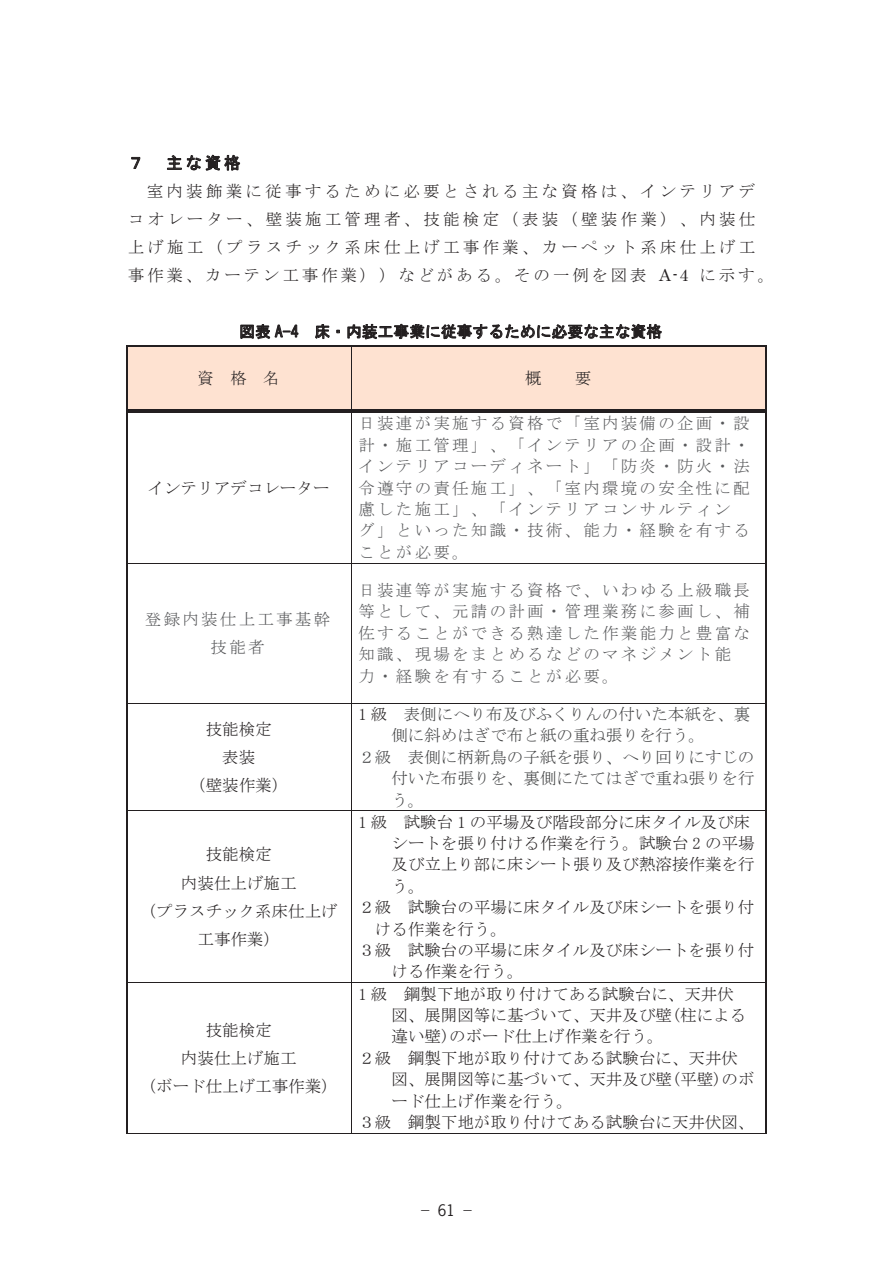
<style>
.page{position:relative;width:893px;height:1263px;background:#fff}
.page>*{position:absolute;margin:0;border:0;box-sizing:border-box;transform-origin:0 0}
.t1{font:16.5px/28px "MS Mincho";letter-spacing:.005em;color:#231f20;text-align:center}
.t2{font:16.5px/21.5px "MS Mincho";letter-spacing:.135em;color:#57585a}
.t3{font:16.5px/28px "MS Mincho";letter-spacing:.195em;color:#231f20}
.t4{font:16.5px "MS Mincho";color:#414243}
.t5{font:16.5px "MS Gothic";color:#231f20}
.t6{font:15.75px "MS Gothic";letter-spacing:.005em;color:#231f20}
.t7{font:15px "Ryumin Pr 5";color:#231f20}
.s1{font-family:"Century"}
.s2{color:#231f20}
.s3{font-family:"News Gothic"}
</style>
<div class="page">
<svg style="left:131px;top:157px;width:9px;height:12px"></svg>
<svg style="left:167px;top:155px;width:73px;height:16px"></svg>
<svg style="left:240px;top:324px;width:58px;height:15px"></svg>
<svg style="left:315px;top:324px;width:15px;height:15px"></svg>
<svg style="left:348px;top:324px;width:314px;height:15px"></svg>
<div style="left:127px;top:347px;width:224px;height:62px;background:#fee2d1"></div>
<div style="left:351px;top:347px;width:414px;height:62px;background:#fee2d1"></div>
<hr style="left:126px;top:346px;width:225px;height:1px;background:#231f20">
<hr style="left:351px;top:346px;width:414px;height:1px;background:#231f20">
<hr style="left:126px;top:347px;width:1px;height:62px;background:#231f20">
<hr style="left:351px;top:347px;width:1px;height:62px;background:#231f20">
<hr style="left:765px;top:347px;width:1px;height:62px;background:#231f20">
<hr style="left:127px;top:409px;width:224px;height:2px;background:#231f20">
<hr style="left:127px;top:412px;width:224px;height:1px;background:#231f20">
<svg style="left:351px;top:409px;width:3px;height:4px"></svg>
<hr style="left:354px;top:409px;width:411px;height:2px;background:#231f20">
<hr style="left:354px;top:412px;width:411px;height:1px;background:#231f20">
<hr style="left:126px;top:413px;width:1px;height:150px;background:#231f20">
<hr style="left:351px;top:413px;width:1px;height:150px;background:#231f20">
<hr style="left:765px;top:413px;width:1px;height:150px;background:#231f20">
<hr style="left:126px;top:563px;width:640px;height:1px;background:#231f20">
<hr style="left:126px;top:563px;width:1px;height:140px;background:#231f20">
<hr style="left:351px;top:563px;width:1px;height:140px;background:#231f20">
<hr style="left:765px;top:563px;width:1px;height:140px;background:#231f20">
<hr style="left:126px;top:703px;width:640px;height:1px;background:#231f20">
<hr style="left:126px;top:703px;width:1px;height:107px;background:#231f20">
<hr style="left:351px;top:703px;width:1px;height:107px;background:#231f20">
<hr style="left:765px;top:703px;width:1px;height:107px;background:#231f20">
<hr style="left:126px;top:810px;width:640px;height:1px;background:#231f20">
<hr style="left:126px;top:811px;width:1px;height:171px;background:#231f20">
<hr style="left:351px;top:811px;width:1px;height:171px;background:#231f20">
<hr style="left:765px;top:811px;width:1px;height:171px;background:#231f20">
<hr style="left:126px;top:982px;width:640px;height:1px;background:#231f20">
<hr style="left:126px;top:983px;width:1px;height:150px;background:#231f20">
<hr style="left:126px;top:1133px;width:225px;height:1px;background:#231f20">
<hr style="left:351px;top:983px;width:1px;height:150px;background:#231f20">
<hr style="left:351px;top:1133px;width:414px;height:1px;background:#231f20">
<hr style="left:765px;top:983px;width:1px;height:150px;background:#231f20">
<p class="t5" style="left:128px;top:155px;width:18px">７</p>
<p class="t5" style="left:166px;top:155px;width:76px">主な資格</p>
<p class="t3" style="left:128px;top:177px;width:648px;text-indent:19px">室内装飾業に従事するために必要とされる主な資格は、インテリアデコオレーター、壁装施工管理者、技能検定（表装（壁装作業）、内装仕上げ施工（プラスチック系床仕上げ工事作業、カーペット系床仕上げ工事作業、カーテン工事作業））などがある。その一例を図表 <span class="s1">A-4</span> に示す。</p>
<p class="t6" style="left:239px;top:324px;width:424px">図表 A-4 床・内装工事業に従事するために必要な主な資格</p>
<p class="t1" style="left:197px;top:364px;width:84px">資 格 名</p>
<p class="t1" style="left:525px;top:364px;width:18px">概</p>
<p class="t1" style="left:575px;top:364px;width:18px">要</p>
<p class="t1" style="left:148px;top:474px;width:183px">インテリアデコレーター</p>
<p class="t2" style="left:145px;top:605px;width:187px;line-height:28px;text-align:center">登録内装仕上工事基幹技能者</p>
<p class="t1" style="left:189px;top:715px;width:100px">技能検定<br>表装<br>（壁装作業）</p>
<p class="t1" style="left:140px;top:840px;width:200px">技能検定<br>内装仕上げ施工<br>（プラスチック系床仕上げ工事作業）</p>
<p class="t1" style="left:140px;top:1016px;width:200px">技能検定<br>内装仕上げ施工<br>（ボード仕上げ工事作業）</p>
<p class="t2" style="left:358px;top:413px;width:393px">日装連が実施する資格で「室内装備の企画・設計・施工管理」、「インテリアの企画・設計・インテリアコーディネート」「防炎・防火・法令遵守の責任施工」、「室内環境の安全性に配慮した施工」、「インテリアコンサルティング」といった知識・技術、能力・経験を有することが必要。</p>
<p class="t2" style="left:358px;top:579px;width:393px">日装連等が実施する資格で、いわゆる上級職長等として、元請の計画・管理業務に参画し、補佐することができる熟達した作業能力と豊富な知識、現場をまとめるなどのマネジメント能力・経験を有することが必要。</p>
<p class="t4" style="left:358px;top:706px;width:393px"><span class="s2">1 級</span> 表側にへり布及びふくりんの付いた本紙を、裏</p>
<p class="t4" style="left:391px;top:727px;width:315px">側に斜めはぎで布と紙の重ね張りを行う。</p>
<p class="t4" style="left:358px;top:748px;width:398px">２級 表側に柄新鳥の子紙を張り、へり回りにすじの</p>
<p class="t4" style="left:391px;top:770px;width:365px">付いた布張りを、裏側にたてはぎで重ね張りを行</p>
<p class="t4" style="left:391px;top:791px;width:35px">う。</p>
<p class="t1" style="left:358px;top:808px;width:393px">1 級 試験台 1 の平場及び階段部分に床タイル及び床</p>
<p class="t1" style="left:391px;top:829px;width:365px">シートを張り付ける作業を行う。試験台 2 の平場</p>
<p class="t1" style="left:391px;top:850px;width:365px">及び立上り部に床シート張り及び熱溶接作業を行</p>
<p class="t1" style="left:391px;top:872px;width:35px">う。</p>
<p class="t1" style="left:358px;top:893px;width:398px">２級 試験台の平場に床タイル及び床シートを張り付</p>
<p class="t1" style="left:375px;top:915px;width:134px">ける作業を行う。</p>
<p class="t1" style="left:358px;top:936px;width:398px">３級 試験台の平場に床タイル及び床シートを張り付</p>
<p class="t1" style="left:391px;top:957px;width:134px">ける作業を行う。</p>
<p class="t1" style="left:358px;top:980px;width:377px">1 級 鋼製下地が取り付けてある試験台に、天井伏</p>
<p class="t1" style="left:391px;top:1001px;width:356px">図、展開図等に基づいて、天井及び壁(柱による</p>
<p class="t1" style="left:391px;top:1022px;width:274px">違い壁)のボード仕上げ作業を行う。</p>
<p class="t1" style="left:358px;top:1044px;width:381px">２級 鋼製下地が取り付けてある試験台に、天井伏</p>
<p class="t1" style="left:391px;top:1065px;width:365px">図、展開図等に基づいて、天井及び壁(平壁)のボ</p>
<p class="t1" style="left:391px;top:1086px;width:183px">ード仕上げ作業を行う。</p>
<p class="t1" style="left:358px;top:1108px;width:398px">３級 鋼製下地が取り付けてある試験台に天井伏図、</p>
<p class="t7" style="left:418px;top:1198px;width:59px">−<span class="s3">61</span>−</p>
</div>
